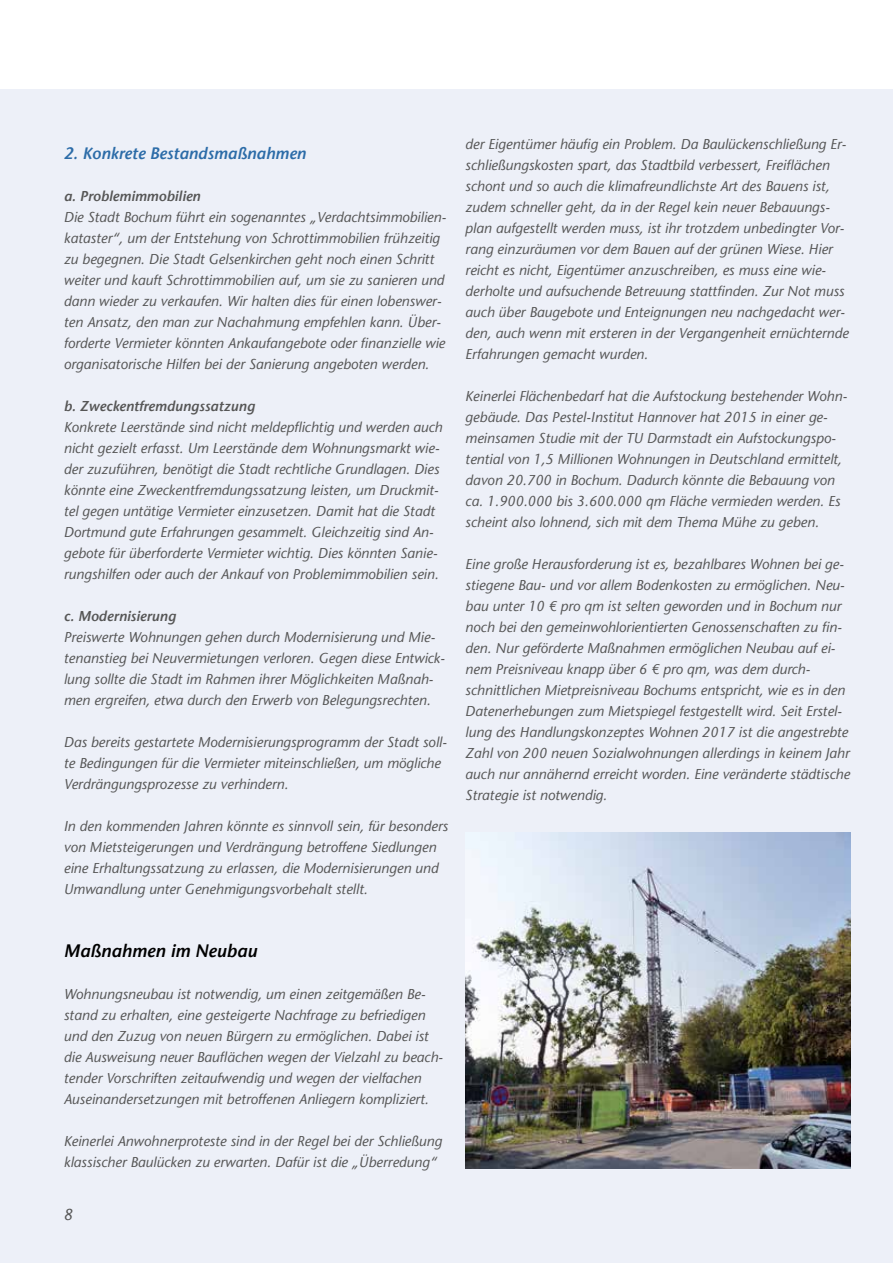
<style>
.page{position:relative;width:893px;height:1263px;background:#fff}
.page>*{position:absolute;margin:0;border:0;box-sizing:border-box;transform-origin:0 0}
.t1{font:italic 600 18px "Stone Sans";color:#000}
.t2{font:italic 600 16.5px "Stone Sans";color:#2c6ca8}
.t3{font:italic 15.75px "Stone Sans";color:#565656}
.t4{font:italic 14.25px/21px "Stone Sans";color:#565656}
.t5{font:italic 600 14.25px "Stone Sans";color:#565656}
</style>
<div class="page">
<div style="left:0;top:90px;width:893px;height:1173px;background:#edf0f8"></div>
<img style="left:465px;top:832px;width:385px;height:336px">
<p class="t2" style="left:64px;top:143px;width:244px">2. Konkrete Bestandsmaßnahmen</p>
<p class="t5" style="left:64px;top:187px;width:138px">a. Problemimmobilien</p>
<p class="t4" style="left:64px;top:207px;width:384px">Die Stadt Bochum führt ein sogenanntes „Verdachtsimmobilien&shy;kataster“, um der Entstehung von Schrottimmobilien frühzeitig zu begegnen. Die Stadt Gelsenkirchen geht noch einen Schritt weiter und kauft Schrottimmobilien auf, um sie zu sanieren und dann wieder zu verkaufen. Wir halten dies für einen lobenswer&shy;ten Ansatz, den man zur Nachahmung empfehlen kann. Über&shy;forderte Vermieter könnten Ankaufangebote oder finanzielle wie organisatorische Hilfen bei der Sanierung angeboten werden.</p>
<p class="t5" style="left:64px;top:397px;width:193px">b. Zweckentfremdungssatzung</p>
<p class="t4" style="left:64px;top:417px;width:380px">Konkrete Leerstände sind nicht meldepflichtig und werden auch nicht gezielt erfasst. Um Leerstände dem Wohnungsmarkt wie&shy;der zuzuführen, benötigt die Stadt rechtliche Grundlagen. Dies könnte eine Zweckentfremdungssatzung leisten, um Druckmit&shy;tel gegen untätige Vermieter einzusetzen. Damit hat die Stadt Dortmund gute Erfahrungen gesammelt. Gleichzeitig sind An&shy;gebote für überforderte Vermieter wichtig. Dies könnten Sanie&shy;rungshilfen oder auch der Ankauf von Problemimmobilien sein.</p>
<p class="t5" style="left:64px;top:608px;width:114px">c. Modernisierung</p>
<p class="t4" style="left:64px;top:627px;width:383px">Preiswerte Wohnungen gehen durch Modernisierung und Mie&shy;tenanstieg bei Neuvermietungen verloren. Gegen diese Entwick&shy;lung sollte die Stadt im Rahmen ihrer Möglichkeiten Maßnah&shy;men ergreifen, etwa durch den Erwerb von Belegungsrechten.</p>
<p class="t4" style="left:64px;top:732px;width:385px">Das bereits gestartete Modernisierungsprogramm der Stadt soll&shy;te Bedingungen für die Vermieter miteinschließen, um mögliche<br>Verdrängungsprozesse zu verhindern.</p>
<p class="t4" style="left:64px;top:816px;width:386px">In den kommenden Jahren könnte es sinnvoll sein, für besonders von Mietsteigerungen und Verdrängung betroffene Siedlungen eine Erhaltungssatzung zu erlassen, die Modernisierungen und Umwandlung unter Genehmigungsvorbehalt stellt.</p>
<p class="t4" style="left:465px;top:133px;width:385px">der Eigentümer häufig ein Problem. Da Baulückenschließung Er&shy;schließungskosten spart, das Stadtbild verbessert, Freiflächen schont und so auch die klimafreundlichste Art des Bauens ist, zudem schneller geht, da in der Regel kein neuer Bebauungs&shy;plan aufgestellt werden muss, ist ihr trotzdem unbedingter Vor&shy;rang einzuräumen vor dem Bauen auf der grünen Wiese. Hier reicht es nicht, Eigentümer anzuschreiben, es muss eine wie&shy;derholte und aufsuchende Betreuung stattfinden. Zur Not muss auch über Baugebote und Enteignungen neu nachgedacht wer&shy;den, auch wenn mit ersteren in der Vergangenheit ernüchternde Erfahrungen gemacht wurden.</p>
<p class="t4" style="left:465px;top:385px;width:383px">Keinerlei Flächenbedarf hat die Aufstockung bestehender Wohn&shy;gebäude. Das Pestel-Institut Hannover hat 2015 in einer ge&shy;meinsamen Studie mit der TU Darmstadt ein Aufstockungspo&shy;tential von 1,5 Millionen Wohnungen in Deutschland ermittelt, davon 20.700 in Bochum. Dadurch könnte die Bebauung von ca. 1.900.000 bis 3.600.000 qm Fläche vermieden werden. Es scheint also lohnend, sich mit dem Thema Mühe zu geben.</p>
<p class="t4" style="left:465px;top:553px;width:386px">Eine große Herausforderung ist es, bezahlbares Wohnen bei ge&shy;stiegene Bau- und vor allem Bodenkosten zu ermöglichen. Neu&shy;bau unter 10 € pro qm ist selten geworden und in Bochum nur noch bei den gemeinwohlorientierten Genossenschaften zu fin&shy;den. Nur geförderte Maßnahmen ermöglichen Neubau auf ei&shy;nem Preisniveau knapp über 6 € pro qm, was dem durch&shy;schnittlichen Mietpreisniveau Bochums entspricht, wie es in den Datenerhebungen zum Mietspiegel festgestellt wird. Seit Erstel&shy;lung des Handlungskonzeptes Wohnen 2017 ist die angestrebte Zahl von 200 neuen Sozialwohnungen allerdings in keinem Jahr auch nur annähernd erreicht worden. Eine veränderte städtische Strategie ist notwendig.</p>
<p class="t1" style="left:64px;top:940px;width:195px">Maßnahmen im Neubau</p>
<p class="t4" style="left:64px;top:984px;width:381px">Wohnungsneubau ist notwendig, um einen zeitgemäßen Be&shy;stand zu erhalten, eine gesteigerte Nachfrage zu befriedigen und den Zuzug von neuen Bürgern zu ermöglichen. Dabei ist die Ausweisung neuer Bauflächen wegen der Vielzahl zu beach&shy;tender Vorschriften zeitaufwendig und wegen der vielfachen Auseinandersetzungen mit betroffenen Anliegern kompliziert.</p>
<p class="t4" style="left:64px;top:1131px;width:380px">Keinerlei Anwohnerproteste sind in der Regel bei der Schließung klassischer Baulücken zu erwarten. Dafür ist die „Überredung“</p>
<p class="t3" style="left:64px;top:1205px;width:11px">8</p>
</div>
